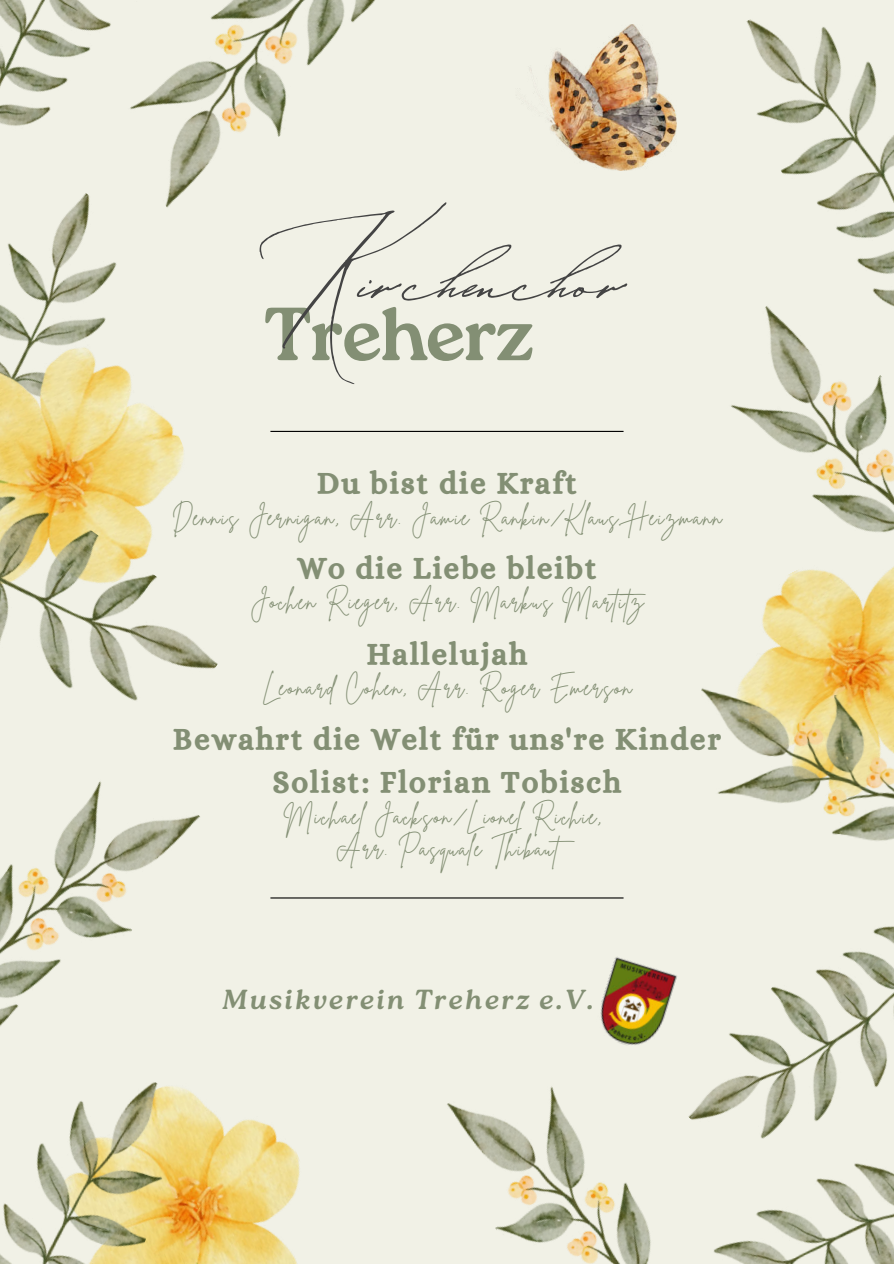
<style>
.page{position:relative;width:894px;height:1264px;background:#fff}
.page>*{position:absolute;margin:0;border:0;box-sizing:border-box;transform-origin:0 0}
.t1{font:186.6px "Buongiorno Rastellino Cyr Script";color:#444}
.t2{font:700 75px "Roca One";letter-spacing:-.035em;color:#838f74}
.t3{font:30.6px/42.8px "CA Generated";letter-spacing:.07em;color:#838f74;text-align:center}
.t4{font:italic 700 27.6px "Roca One";letter-spacing:.07em;color:#838f74}
.t5{font:23.1px/31.5px "Brittany Signature";letter-spacing:.07em;color:#838f74}
</style>
<div class="page">
<div style="left:0;top:0;width:893px;height:1263px;background:#f1f1e6"></div>
<img style="left:731px;top:392px;width:156px;height:56px">
<img style="left:193px;top:1109px;width:107px;height:154px">
<img style="left:0;top:781px;width:209px;height:345px">
<img style="left:746px;top:19px;width:147px;height:373px">
<img style="left:727px;top:926px;width:166px;height:179px">
<img style="left:7px;top:209px;width:110px;height:59px">
<img style="left:0;top:0;width:89px;height:209px">
<img style="left:0;top:1046px;width:193px;height:217px">
<img style="left:89px;top:0;width:286px;height:216px">
<img style="left:447px;top:1081px;width:280px;height:182px">
<img style="left:662px;top:1105px;width:231px;height:158px">
<img style="left:0;top:268px;width:155px;height:143px">
<img style="left:745px;top:448px;width:148px;height:228px">
<img style="left:0;top:411px;width:218px;height:290px">
<img style="left:701px;top:676px;width:192px;height:165px">
<img style="left:531px;top:25px;width:145px;height:145px">
<img style="left:600px;top:957px;width:77px;height:88px">
<hr style="left:270px;top:431px;width:353px;height:1px;background:#000">
<hr style="left:270px;top:897px;width:353px;height:1px;background:#000">
<h1 class="t1" style="left:241px;top:187px;width:393px">Kirchenchor</h1>
<h2 class="t2" style="left:263px;top:290px;width:273px">Treherz</h2>
<h3 class="t3" style="left:317px;top:463px;width:261px">Du bist die Kraft</h3>
<p class="t5" style="left:172px;top:500px;width:551px">Dennis Jernigan, Arr. Jamie Rankin/Klaus Heizmann</p>
<h3 class="t3" style="left:297px;top:548px;width:301px">Wo die Liebe bleibt</h3>
<p class="t5" style="left:250px;top:584px;width:403px">Jochen Rieger, Arr. Markus Martitz</p>
<h3 class="t3" style="left:366px;top:634px;width:162px">Hallelujah</h3>
<p class="t5" style="left:262px;top:670px;width:371px">Leonard Cohen, Arr. Roger Emerson</p>
<h3 class="t3" style="left:173px;top:719px;width:548px">Bewahrt die Welt für uns're Kinder<br>Solist: Florian Tobisch</h3>
<p class="t5" style="left:336px;top:799px;width:267px;text-indent:-52px">Michael Jackson/Lionel Richie,<br>Arr. Pasquale Thibaut</p>
<p class="t4" style="left:222px;top:983px;width:373px">Musikverein Treherz e.V.</p>
</div>
